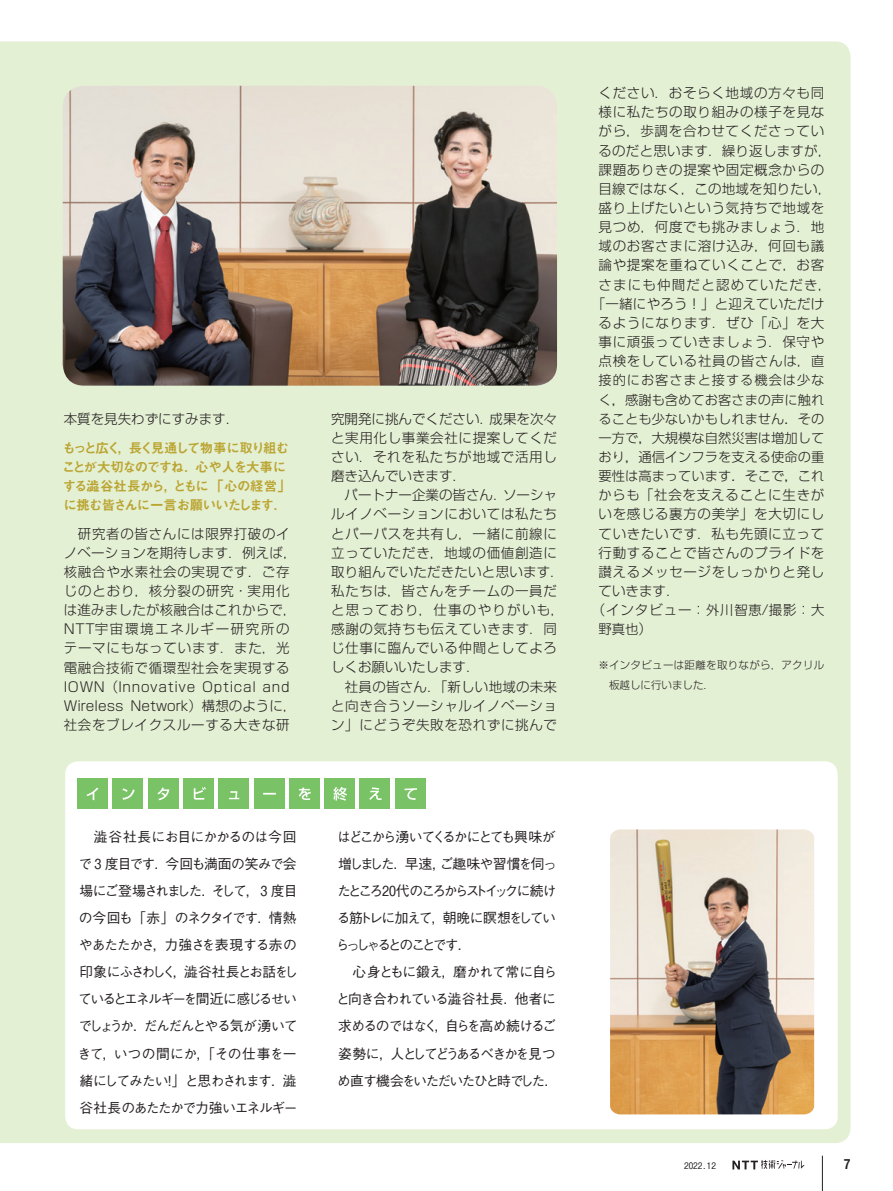
<style>
.page{position:relative;width:893px;height:1191px;background:#fff}
.page>*{position:absolute;margin:0;border:0;box-sizing:border-box;transform-origin:0 0}
.t1{font:500 13.8px/27.2px "Gothic BBB Pro";letter-spacing:-.11em;color:#231f20;text-align:justify}
.t2{font:300 13.5px/19.2px "Shin Go Pro";letter-spacing:.05em;color:#231f20}
.t3{font:13.5px/19.2px "Midashi Go Pro MB31";letter-spacing:-.095em;color:#bba532}
.t4{font:300 13.5px "Shin Go Pro";color:#231f20}
.t5{font:13.5px "Midashi Go Pr 6 MB31";color:#231f20}
.t6{font:300 13.35px/19.2px "UD Shin Go Pr 6";color:#231f20;text-align:justify}
.t7{font:300 10.5px/20.2px "Shin Go Pro";letter-spacing:.03em;color:#231f20}
.t8{font:500 9px "Gothic BBB Pr 6";color:#231f20}
.s1{font-family:"UD Shin Go Pr 6";font-size:13.35px}
.s2{font-family:"Shin Go Pro";font-size:13.5px}
</style>
<div class="page">
<div style="left:0;top:41px;width:850px;height:1102px;background:#e4f0d4"></div>
<div style="left:65px;top:761px;width:773px;height:368px;background:#fff;border-radius:13px"></div>
<div style="left:78px;top:778px;width:30px;height:30px;background:#79c366"></div>
<div style="left:113px;top:778px;width:30px;height:30px;background:#79c366"></div>
<div style="left:148px;top:778px;width:30px;height:30px;background:#79c366"></div>
<div style="left:183px;top:778px;width:31px;height:30px;background:#79c366"></div>
<div style="left:219px;top:778px;width:30px;height:30px;background:#79c366"></div>
<div style="left:254px;top:778px;width:30px;height:30px;background:#79c366"></div>
<div style="left:289px;top:778px;width:30px;height:30px;background:#79c366"></div>
<div style="left:325px;top:778px;width:30px;height:30px;background:#79c366"></div>
<div style="left:360px;top:778px;width:30px;height:30px;background:#79c366"></div>
<div style="left:395px;top:778px;width:30px;height:30px;background:#79c366"></div>
<svg style="left:87px;top:787px;width:330px;height:13px"></svg>
<img style="left:610px;top:829px;width:204px;height:285px">
<img style="left:63px;top:86px;width:494px;height:300px">
<svg style="left:732px;top:1160px;width:73px;height:9px"></svg>
<hr style="left:822px;top:1155px;width:1px;height:36px;background:#231f20">
<p class="t4" style="left:64px;top:407px;width:177px">本質を見失わずにすみます．</p>
<p class="t3" style="left:62px;top:436px;width:230px">もっと広く，長く見通して物事に取り組むことが大切なのですね．心や人を大事にする澁谷社長から，ともに「心の経営」に挑む皆さんに一言お願いいたします．</p>
<p class="t2" style="left:64px;top:522px;width:234px">　研究者の皆さんには限界打破のイノベーションを期待します．例えば，核融合や水素社会の実現です．ご存じのとおり，核分裂の研究・実用化は進みましたが核融合はこれからで，<br>NTT宇宙環境エネルギー研究所のテーマにもなっています．また，光電融合技術で循環型社会を実現する<br>IOWN（Innovative Optical and<br>Wireless Network）構想のように，社会をブレイクスルーする大きな研</p>
<p class="t2" style="left:331px;top:407px;width:234px">究開発に挑んでください．成果を次々と実用化し事業会社に提案してください．それを私たちが地域で活用し磨き込んでいきます．<br>　パートナー企業の皆さん．ソーシャルイノベーションにおいては私たちとパーパスを共有し，一緒に前線に立っていただき，地域の価値創造に取り組んでいただきたいと思います．私たちは，皆さんをチームの一員だと思っており，仕事のやりがいも，感謝の気持ちも伝えていきます．同じ仕事に臨んでいる仲間としてよろしくお願いいたします．<br>　社員の皆さん．「新しい地域の未来と向き合うソーシャルイノベーション」にどうぞ失敗を恐れずに挑んで</p>
<p class="t1" style="left:78px;top:821px;width:222px">　澁谷社長にお目にかかるのは今回で 3 度目です．今回も満面の笑みで会場にご登場されました．そして， 3 度目の今回も「赤」のネクタイです．情熱やあたたかさ，力強さを表現する赤の印象にふさわしく，澁谷社長とお話をしているとエネルギーを間近に感じるせいでしょうか．だんだんとやる気が湧いてきて，いつの間にか，「その仕事を一緒にしてみたい！」と思わされます．澁谷社長のあたたかで力強いエネルギー</p>
<p class="t1" style="left:336px;top:821px;width:224px;text-align:left">はどこから湧いてくるかにとても興味が増しました．早速，ご趣味や習慣を伺ったところ20代のころからストイックに続ける筋トレに加えて，朝晩に瞑想をしていらっしゃるとのことです．<br>　心身ともに鍛え，磨かれて常に自らと向き合われている澁谷社長．他者に求めるのではなく，自らを高め続けるご姿勢に，人としてどうあるべきかを見つめ直す機会をいただいたひと時でした．</p>
<p class="t2" style="left:592px;top:82px;width:241px;text-align:center">ください．おそらく地域の方々も同様に私たちの取り組みの様子を見ながら，歩調を合わせてくださっているのだと思います．繰り返しますが，課題ありきの提案や固定概念からの目線ではなく，この地域を知りたい，盛り上げたいという気持ちで地域を見つめ，何度でも挑みましょう．地域のお客さまに溶け込み，何回も議論や提案を重ねていくことで，お客さまにも仲間だと認めていただき，「一緒にやろう！」と迎えていただけるようになります．ぜひ「心」を大事に頑張っていきましょう．保守や点検をしている社員の皆さんは，<span class="s1">直</span></p>
<p class="t6" style="left:598px;top:370px;width:227px">接的にお客さまと接する機会は少なく，感謝も含めてお客さまの声に触れることも少ないかもしれません．その一方で，大規模な自然災害は増加しており，通信インフラを支える使命の重要性は高まっています．そこで，これ</p>
<p class="t2" style="left:598px;top:484px;width:227px"><span class="s1">からも</span>「社会を支えることに生きが</p>
<p class="t2" style="left:598px;top:503px;width:227px">いを感じる裏方の美学」を大切にし</p>
<p class="t2" style="left:598px;top:522px;width:227px">ていきたいです．私も先頭に立って</p>
<p class="t2" style="left:598px;top:541px;width:227px">行動することで皆さんのプライドを</p>
<p class="t2" style="left:598px;top:560px;width:227px">讃えるメッセージをしっかりと発し</p>
<p class="t2" style="left:598px;top:579px;width:82px">ていきます．</p>
<p class="t2" style="left:592px;top:599px;width:234px">（インタビュー：<span class="s1">外川智恵</span>/撮影：<span class="s1">大</span></p>
<p class="t6" style="left:598px;top:619px;width:55px">野真也<span class="s2">）</span></p>
<p class="t7" style="left:609px;top:653px;width:217px;text-indent:-10px">※インタビューは距離を取りながら，アクリル板越しに行いました．</p>
<p class="t8" style="left:684px;top:1158px;width:33px">2022.12</p>
<p class="t5" style="left:844px;top:1153px;width:8px">7</p>
</div>
